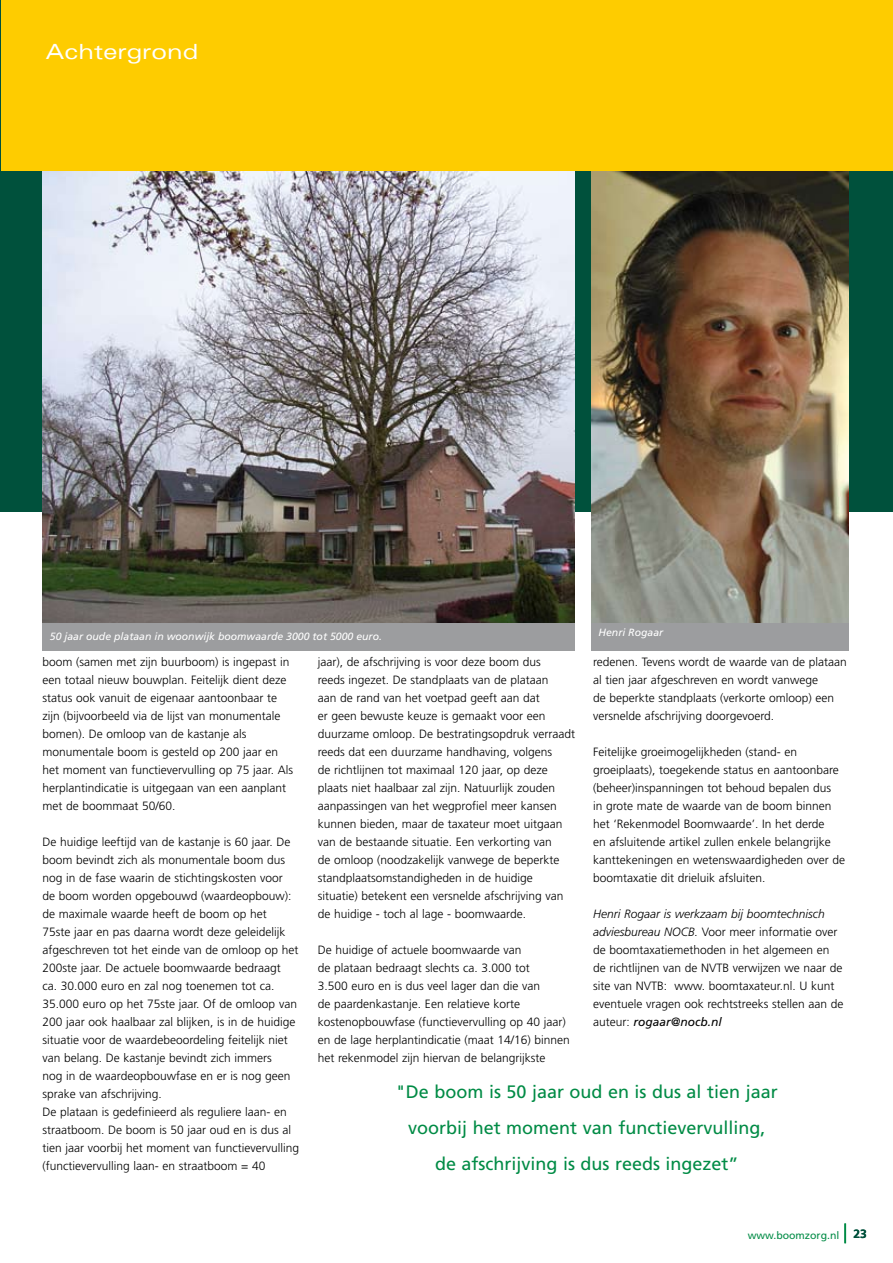
<style>
.page{position:relative;width:893px;height:1263px;background:#fff}
.page>*{position:absolute;margin:0;border:0;box-sizing:border-box;transform-origin:0 0}
.t1{font:expanded 21px "Univers";color:#fff}
.t2{font:18px/36px "Frutiger";color:#008b45;text-align:center}
.t3{font:300 12px/18px "Frutiger";color:#000}
.t4{font:italic 10.5px "Frutiger";color:#fff}
.t5{font:10.5px "Frutiger";color:#008b45}
.s1{font-style:italic}
.s2{font-weight:400;font-style:italic}
.s3{font-weight:700;font-size:12px;color:#00513c}
</style>
<div class="page">
<hr style="left:844px;top:1223px;width:2px;height:20px;background:#008b45">
<div style="left:0;top:0;width:893px;height:511px;background:#00513c"></div>
<img style="left:591px;top:171px;width:258px;height:452px">
<img style="left:43px;top:171px;width:532px;height:452px">
<div style="left:591px;top:623px;width:258px;height:27px;background:#9c9d9f"></div>
<div style="left:1px;top:0;width:892px;height:171px;background:#fecc00"></div>
<div style="left:43px;top:623px;width:532px;height:27px;background:#9c9d9f"></div>
<h1 class="t1" style="left:46px;top:39px;width:154px">Achtergrond</h1>
<p class="t4" style="left:50px;top:630px;width:334px">50 jaar oude plataan in woonwijk boomwaarde 3000 tot 5000 euro.</p>
<p class="t4" style="left:598px;top:626px;width:66px">Henri Rogaar</p>
<p class="t3" style="left:43px;top:653px;width:252px">boom (samen met zijn buurboom) is ingepast in een totaal nieuw bouwplan. Feitelijk dient deze status ook vanuit de eigenaar aantoonbaar te zijn (bijvoorbeeld via de lijst van monumentale bomen). De omloop van de kastanje als monumentale boom is gesteld op 200 jaar en het moment van functievervulling op 75 jaar. Als herplantindicatie is uitgegaan van een aanplant met de boommaat 50/60.</p>
<p class="t3" style="left:43px;top:833px;width:258px">De huidige leeftijd van de kastanje is 60 jaar. De boom bevindt zich als monumentale boom dus nog in de fase waarin de stichtingskosten voor<br>de boom worden opgebouwd (waardeopbouw): de maximale waarde heeft de boom op het<br>75ste jaar en pas daarna wordt deze geleidelijk afgeschreven tot het einde van de omloop op het 200ste jaar. De actuele boomwaarde bedraagt<br>ca. 30.000 euro en zal nog toenemen tot ca.<br>35.000 euro op het 75ste jaar. Of de omloop van 200 jaar ook haalbaar zal blijken, is in de huidige situatie voor de waardebeoordeling feitelijk niet van belang. De kastanje bevindt zich immers<br>nog in de waardeopbouwfase en er is nog geen sprake van afschrijving.<br>De plataan is gedefinieerd als reguliere laan- en straatboom. De boom is 50 jaar oud en is dus al tien jaar voorbij het moment van functievervulling (functievervulling laan- en straatboom = 40</p>
<p class="t3" style="left:318px;top:653px;width:259px">jaar), de afschrijving is voor deze boom dus<br>reeds ingezet. De standplaats van de plataan<br>aan de rand van het voetpad geeft aan dat<br>er geen bewuste keuze is gemaakt voor een duurzame omloop. De bestratingsopdruk verraadt reeds dat een duurzame handhaving, volgens<br>de richtlijnen tot maximaal 120 jaar, op deze plaats niet haalbaar zal zijn. Natuurlijk zouden aanpassingen van het wegprofiel meer kansen kunnen bieden, maar de taxateur moet uitgaan van de bestaande situatie. Een verkorting van<br>de omloop (noodzakelijk vanwege de beperkte standplaatsomstandigheden in de huidige situatie) betekent een versnelde afschrijving van de huidige - toch al lage - boomwaarde.</p>
<p class="t3" style="left:318px;top:941px;width:254px">De huidige of actuele boomwaarde van<br>de plataan bedraagt slechts ca. 3.000 tot<br>3.500 euro en is dus veel lager dan die van<br>de paardenkastanje. Een relatieve korte kostenopbouwfase (functievervulling op 40 jaar) en de lage herplantindicatie (maat 14/16) binnen het rekenmodel zijn hiervan de belangrijkste</p>
<p class="t3" style="left:593px;top:653px;width:255px">redenen. Tevens wordt de waarde van de plataan al tien jaar afgeschreven en wordt vanwege<br>de beperkte standplaats (verkorte omloop) een versnelde afschrijving doorgevoerd.</p>
<p class="t3" style="left:593px;top:743px;width:253px">Feitelijke groeimogelijkheden (stand- en groeiplaats), toegekende status en aantoonbare (beheer)inspanningen tot behoud bepalen dus<br>in grote mate de waarde van de boom binnen het ‘Rekenmodel Boomwaarde’. In het derde<br>en afsluitende artikel zullen enkele belangrijke kanttekeningen en wetenswaardigheden over de boomtaxatie dit drieluik afsluiten.</p>
<p class="t3" style="left:593px;top:905px;width:252px"><span class="s1">Henri Rogaar is werkzaam bij boomtechnisch adviesbureau NOCB.</span> Voor meer informatie over de boomtaxatiemethoden in het algemeen en de richtlijnen van de NVTB verwijzen we naar de site van NVTB: www. boomtaxateur.nl. U kunt eventuele vragen ook rechtstreeks stellen aan de auteur: <span class="s2">rogaar@nocb.nl</span></p>
<h2 class="t2" style="left:396px;top:1074px;width:383px">"De boom is 50 jaar oud en is dus al tien jaar voorbij het moment van functievervulling, de afschrijving is dus reeds ingezet”</h2>
<p class="t5" style="left:748px;top:1229px;width:121px">www.boomzorg.nl <span class="s3">23</span></p>
</div>
